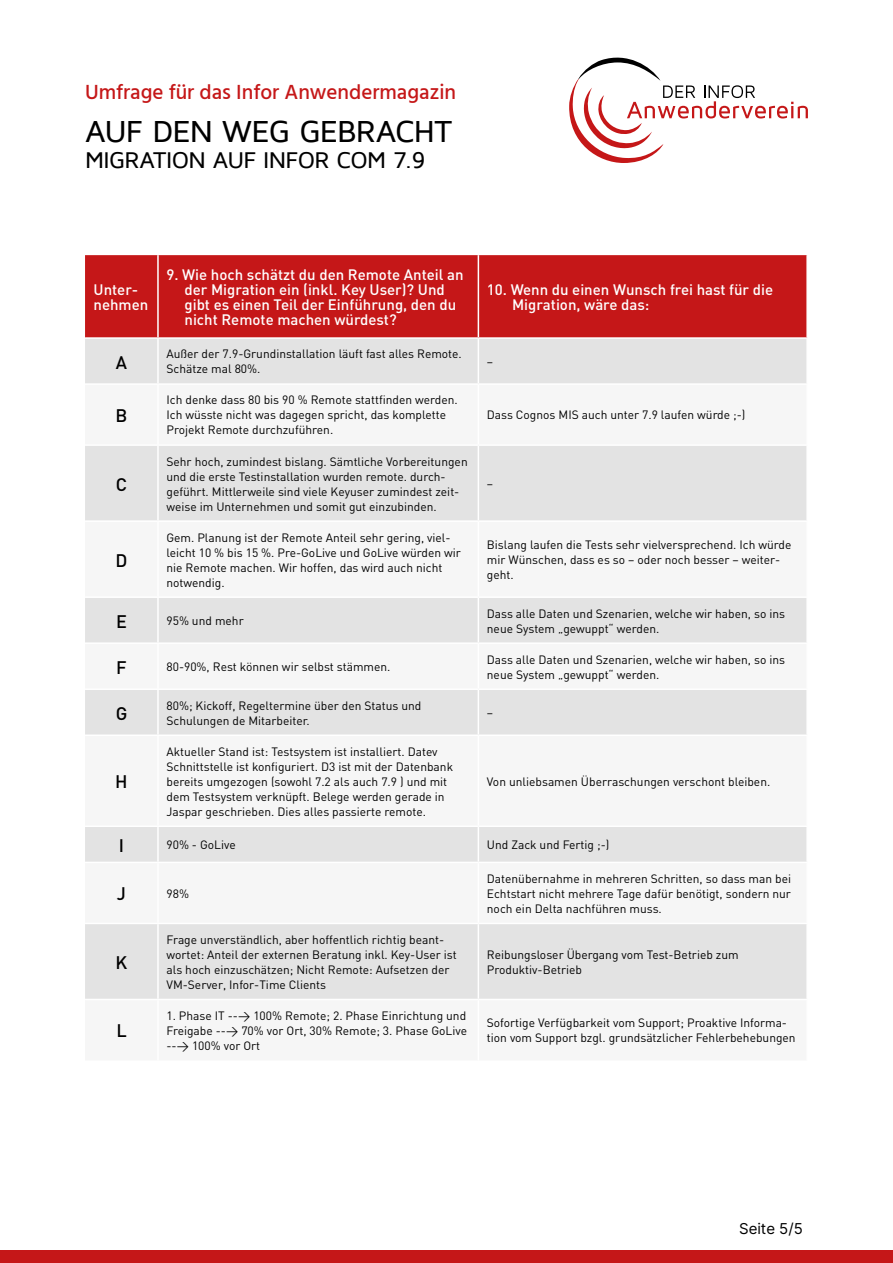
<style>
.page{position:relative;width:893px;height:1263px;background:#fff}
.page>*{position:absolute;margin:0;border:0;box-sizing:border-box;transform-origin:0 0}
.t1{font:500 31.2px "Maven Pro";letter-spacing:-.03em;color:#000}
.t2{font:500 23.4px "Maven Pro";letter-spacing:-.03em;color:#000}
.t3{font:500 21px "Hind";color:#c51718}
.t4{font:500 18px "DIN";color:#000}
.t5{font:500 15px/15px "DIN";color:#fff}
.t6{font:15px "Inter";color:#000}
.t7{font:12px/15px "DIN";color:#000}
</style>
<div class="page">
<svg style="left:569px;top:57px;width:239px;height:106px"></svg>
<div style="left:0;top:1251px;width:893px;height:12px;background:#c51718"></div>
<div style="left:85px;top:255px;width:721px;height:82px;background:#c51718"></div>
<div style="left:85px;top:339px;width:721px;height:44px;background:#e3e3e3"></div>
<svg style="left:85px;top:446px;width:721px;height:553px;fill:#e9e9e9"></svg>
<hr style="left:157px;top:255px;width:2px;height:82px;background:#fff">
<hr style="left:157px;top:339px;width:2px;height:44px;background:#fff">
<hr style="left:157px;top:446px;width:2px;height:74px;background:#fff">
<hr style="left:158px;top:520px;width:320px;height:2px;background:#fff">
<hr style="left:157px;top:522px;width:2px;height:74px;background:#fff">
<hr style="left:158px;top:596px;width:320px;height:2px;background:#fff">
<hr style="left:157px;top:598px;width:2px;height:44px;background:#fff">
<hr style="left:158px;top:642px;width:320px;height:2px;background:#fff">
<hr style="left:157px;top:644px;width:2px;height:44px;background:#fff">
<hr style="left:158px;top:688px;width:320px;height:2px;background:#fff">
<hr style="left:157px;top:690px;width:2px;height:44px;background:#fff">
<hr style="left:158px;top:734px;width:320px;height:2px;background:#fff">
<hr style="left:157px;top:736px;width:2px;height:89px;background:#fff">
<hr style="left:158px;top:825px;width:320px;height:2px;background:#fff">
<hr style="left:157px;top:827px;width:2px;height:35px;background:#fff">
<hr style="left:158px;top:862px;width:320px;height:1px;background:#fff">
<hr style="left:157px;top:863px;width:2px;height:60px;background:#fff">
<hr style="left:158px;top:923px;width:320px;height:1px;background:#fff">
<hr style="left:157px;top:924px;width:2px;height:75px;background:#fff">
<hr style="left:85px;top:520px;width:73px;height:2px;background:#fff">
<hr style="left:85px;top:596px;width:73px;height:2px;background:#fff">
<hr style="left:85px;top:642px;width:73px;height:2px;background:#fff">
<hr style="left:85px;top:688px;width:73px;height:2px;background:#fff">
<hr style="left:85px;top:734px;width:73px;height:2px;background:#fff">
<hr style="left:85px;top:825px;width:73px;height:2px;background:#fff">
<hr style="left:85px;top:862px;width:73px;height:1px;background:#fff">
<hr style="left:85px;top:923px;width:73px;height:1px;background:#fff">
<hr style="left:478px;top:255px;width:1px;height:82px;background:#fff">
<hr style="left:478px;top:339px;width:1px;height:44px;background:#fff">
<hr style="left:478px;top:446px;width:1px;height:74px;background:#fff">
<hr style="left:478px;top:520px;width:330px;height:2px;background:#fff">
<hr style="left:478px;top:522px;width:1px;height:74px;background:#fff">
<hr style="left:478px;top:596px;width:330px;height:2px;background:#fff">
<hr style="left:478px;top:598px;width:1px;height:44px;background:#fff">
<hr style="left:478px;top:642px;width:330px;height:2px;background:#fff">
<hr style="left:478px;top:644px;width:1px;height:44px;background:#fff">
<hr style="left:478px;top:688px;width:330px;height:2px;background:#fff">
<hr style="left:478px;top:690px;width:1px;height:44px;background:#fff">
<hr style="left:478px;top:734px;width:330px;height:2px;background:#fff">
<hr style="left:478px;top:736px;width:1px;height:89px;background:#fff">
<hr style="left:478px;top:825px;width:330px;height:2px;background:#fff">
<hr style="left:478px;top:827px;width:1px;height:35px;background:#fff">
<hr style="left:478px;top:862px;width:330px;height:1px;background:#fff">
<hr style="left:478px;top:863px;width:1px;height:60px;background:#fff">
<hr style="left:478px;top:923px;width:330px;height:1px;background:#fff">
<hr style="left:478px;top:924px;width:1px;height:75px;background:#fff">
<h3 class="t3" style="left:85px;top:77px;width:373px">Umfrage für das Infor Anwendermagazin</h3>
<h1 class="t1" style="left:85px;top:115px;width:369px">AUF DEN WEG GEBRACHT</h1>
<h2 class="t2" style="left:85px;top:148px;width:342px">MIGRATION AUF INFOR COM 7.9</h2>
<p class="t5" style="left:94px;top:282px;width:56px">Unter&shy;nehmen</p>
<p class="t5" style="left:184px;top:267px;width:281px;text-indent:-18px">9. Wie hoch schätzt du den Remote Anteil an der Migration ein (inkl. Key User)? Und gibt es einen Teil der Einführung, den du nicht Remote machen würdest?</p>
<h3 class="t4" style="left:116px;top:350px;width:13px">A</h3>
<p class="t7" style="left:166px;top:346px;width:297px">Außer der 7.9-Grundinstallation läuft fast alles Remote.<br>Schätze mal 80%.</p>
<h3 class="t4" style="left:116px;top:404px;width:13px">B</h3>
<h3 class="t4" style="left:116px;top:472px;width:13px">C</h3>
<p class="t7" style="left:166px;top:392px;width:293px">Ich denke dass 80 bis 90 % Remote stattfinden werden.<br>Ich wüsste nicht was dagegen spricht, das komplette<br>Projekt Remote durchzuführen.</p>
<p class="t7" style="left:166px;top:453px;width:303px">Sehr hoch, zumindest bislang. Sämtliche Vorbereitungen und die erste Testinstallation wurden remote. durch&shy;geführt. Mittlerweile sind viele Keyuser zumindest zeit&shy;weise im Unternehmen und somit gut einzubinden.</p>
<p class="t5" style="left:512px;top:282px;width:263px;text-indent:-25px">10. Wenn du einen Wunsch frei hast für die<br>Migration, wäre das:</p>
<p class="t7" style="left:487px;top:354px;width:8px">–</p>
<p class="t7" style="left:487px;top:407px;width:260px">Dass Cognos MIS auch unter 7.9 laufen würde ;-)</p>
<p class="t7" style="left:487px;top:476px;width:8px">–</p>
<h3 class="t4" style="left:116px;top:549px;width:13px">D</h3>
<p class="t7" style="left:166px;top:529px;width:296px">Gem. Planung ist der Remote Anteil sehr gering, viel&shy;leicht 10 % bis 15 %. Pre-GoLive und GoLive würden wir nie Remote machen. Wir hoffen, das wird auch nicht notwendig.</p>
<p class="t7" style="left:487px;top:537px;width:306px">Bislang laufen die Tests sehr vielversprechend. Ich würde mir Wünschen, dass es so – oder noch besser – weiter&shy;geht.</p>
<h3 class="t4" style="left:116px;top:610px;width:12px">E</h3>
<p class="t7" style="left:166px;top:613px;width:79px">95% und mehr</p>
<p class="t7" style="left:487px;top:605px;width:300px">Dass alle Daten und Szenarien, welche wir haben, so ins neue System „gewuppt“ werden.</p>
<h3 class="t4" style="left:116px;top:656px;width:12px">F</h3>
<p class="t7" style="left:166px;top:659px;width:226px">80-90%, Rest können wir selbst stämmen.</p>
<p class="t7" style="left:487px;top:651px;width:300px">Dass alle Daten und Szenarien, welche wir haben, so ins neue System „gewuppt“ werden.</p>
<h3 class="t4" style="left:116px;top:702px;width:13px">G</h3>
<p class="t7" style="left:166px;top:697px;width:256px">80%; Kickoff, Regeltermine über den Status und<br>Schulungen de Mitarbeiter.</p>
<p class="t7" style="left:487px;top:705px;width:8px">–</p>
<h3 class="t4" style="left:115px;top:770px;width:14px">H</h3>
<p class="t7" style="left:166px;top:743px;width:288px">Aktueller Stand ist: Testsystem ist installiert. Datev Schnittstelle ist konfiguriert. D3 ist mit der Datenbank bereits umgezogen (sowohl 7.2 als auch 7.9 ) und mit dem Testsystem verknüpft. Belege werden gerade in Jaspar geschrieben. Dies alles passierte remote.</p>
<p class="t7" style="left:487px;top:773px;width:285px">Von unliebsamen Überraschungen verschont bleiben.</p>
<h3 class="t4" style="left:119px;top:834px;width:7px">I</h3>
<p class="t7" style="left:166px;top:837px;width:71px">90% - GoLive</p>
<p class="t7" style="left:487px;top:837px;width:124px">Und Zack und Fertig ;-)</p>
<h3 class="t4" style="left:117px;top:882px;width:11px">J</h3>
<p class="t7" style="left:166px;top:886px;width:24px">98%</p>
<p class="t7" style="left:487px;top:871px;width:306px;text-align:justify">Datenübernahme in mehreren Schritten, so dass man bei Echtstart nicht mehrere Tage dafür benötigt, sondern nur noch ein Delta nachführen muss.</p>
<h3 class="t4" style="left:116px;top:951px;width:13px">K</h3>
<h3 class="t4" style="left:116px;top:1019px;width:12px">L</h3>
<p class="t7" style="left:166px;top:932px;width:292px">Frage unverständlich, aber hoffentlich richtig beant&shy;wortet: Anteil der externen Beratung inkl. Key-User ist als hoch einzuschätzen; Nicht Remote: Aufsetzen der VM-Server, Infor-Time Clients</p>
<p class="t7" style="left:487px;top:947px;width:253px">Reibungsloser Übergang vom Test-Betrieb zum<br>Produktiv-Betrieb</p>
<p class="t7" style="left:166px;top:1008px;width:302px;text-align:justify">1. Phase IT --&gt; 100% Remote; 2. Phase Einrichtung und Freigabe --&gt; 70% vor Ort, 30% Remote; 3. Phase GoLive --&gt; 100% vor Ort</p>
<p class="t7" style="left:487px;top:1015px;width:310px">Sofortige Verfügbarkeit vom Support; Proaktive Informa&shy;tion vom Support bzgl. grundsätzlicher Fehlerbehebungen</p>
<p class="t6" style="left:739px;top:1217px;width:65px">Seite 5/5</p>
</div>
